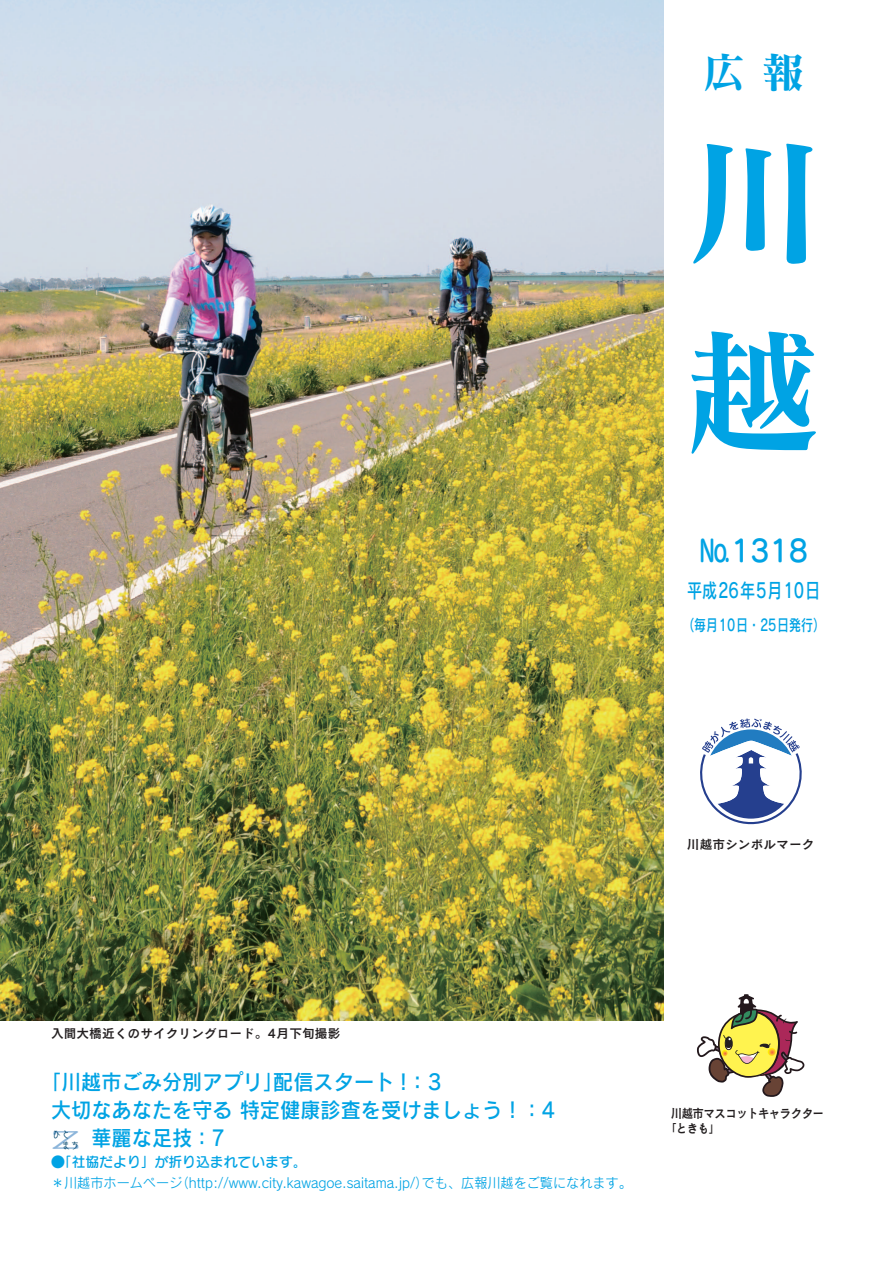
<style>
.page{position:relative;width:893px;height:1263px;background:#fff}
.page>*{position:absolute;margin:0;border:0;box-sizing:border-box;transform-origin:0 0}
.t1{font:138.15px/189.9px "Matisse Pro B";color:#00a3e4}
.t2{font:42.45px "Matisse Pro B";color:#00a3e4}
.t3{font:29.7px "Seurat Pro DB";color:#00a3e4}
.t4{font:21.3px/27.9px "Rodin Pro DB";color:#00a3e4;scale:.95 1}
.t5{font:20.25px "Rodin Pro DB";letter-spacing:.03em;color:#00a3e4;scale:.75 1}
.t6{font:15.9px "Rodin Pro DB";color:#00a3e4;scale:.75 1}
.t7{font:13.8px "Rodin Pro M";color:#00a3e4;scale:.95 1}
.t8{font:13.8px "Seurat Pro DB";color:#00a3e4}
.t9{font:12.75px "Cezanne Pro DB";color:#231f20}
.t10{font:12.75px/14.9px "Cezanne Pro DB";letter-spacing:-.05em;color:#231f20;scale:.9 1}
.t11{font:9.3px/11.4px "Lyra Std DB";color:#06496e}
</style>
<div class="page">
<img style="left:0;top:0;width:663px;height:1020px">
<svg style="left:700px;top:718px;width:102px;height:107px"></svg>
<svg style="left:697px;top:994px;width:107px;height:103px"></svg>
<h2 class="t2" style="left:703px;top:45px;width:102px">広報</h2>
<h1 class="t1" style="left:685px;top:103px;width:133px">川越</h1>
<h3 class="t3" style="left:699px;top:531px;width:110px">No1318</h3>
<h3 class="t5" style="left:687px;top:577px;width:179px">平成26年 月5 10日</h3>
<p class="t6" style="left:682px;top:614px;width:192px">（毎月10日・25日発行(</p>
<p class="t9" style="left:687px;top:836px;width:129px">川越市シンボルマーク</p>
<p class="t9" style="left:51px;top:1025px;width:291px">入間大橋近くのサイクリングロード。4月下旬撮影</p>
<h3 class="t4" style="left:273px;top:1067px;width:179px">配信スタート !：3</h3>
<h3 class="t4" style="left:41px;top:1067px;width:542px">「川越市ごみ分別アプリ」<br>大切なあなたを守る特定健康診査を受けましょう!：4<br><sub>Ｚ</sub>華麗な足技：7</h3>
<h3 class="t4" style="left:51px;top:1123px;width:44px">　　</h3>
<p class="t8" style="left:51px;top:1152px;width:257px">●「社協だより」が折り込まれています。</p>
<p class="t7" style="left:422px;top:1174px;width:223px">でも、広報川越をご覧になれます。</p>
<p class="t11" style="left:52px;top:1128px;width:30px">ひと　まち</p>
<p class="t7" style="left:176px;top:1174px;width:267px">（http://www.city.kawagoe.saitama j p. ）/</p>
<p class="t7" style="left:51px;top:1174px;width:140px">＊川越市ホームページ</p>
<p class="t10" style="left:665px;top:1105px;width:178px;text-indent:6px">川越市マスコットキャラクター「ときも「</p>
</div>
